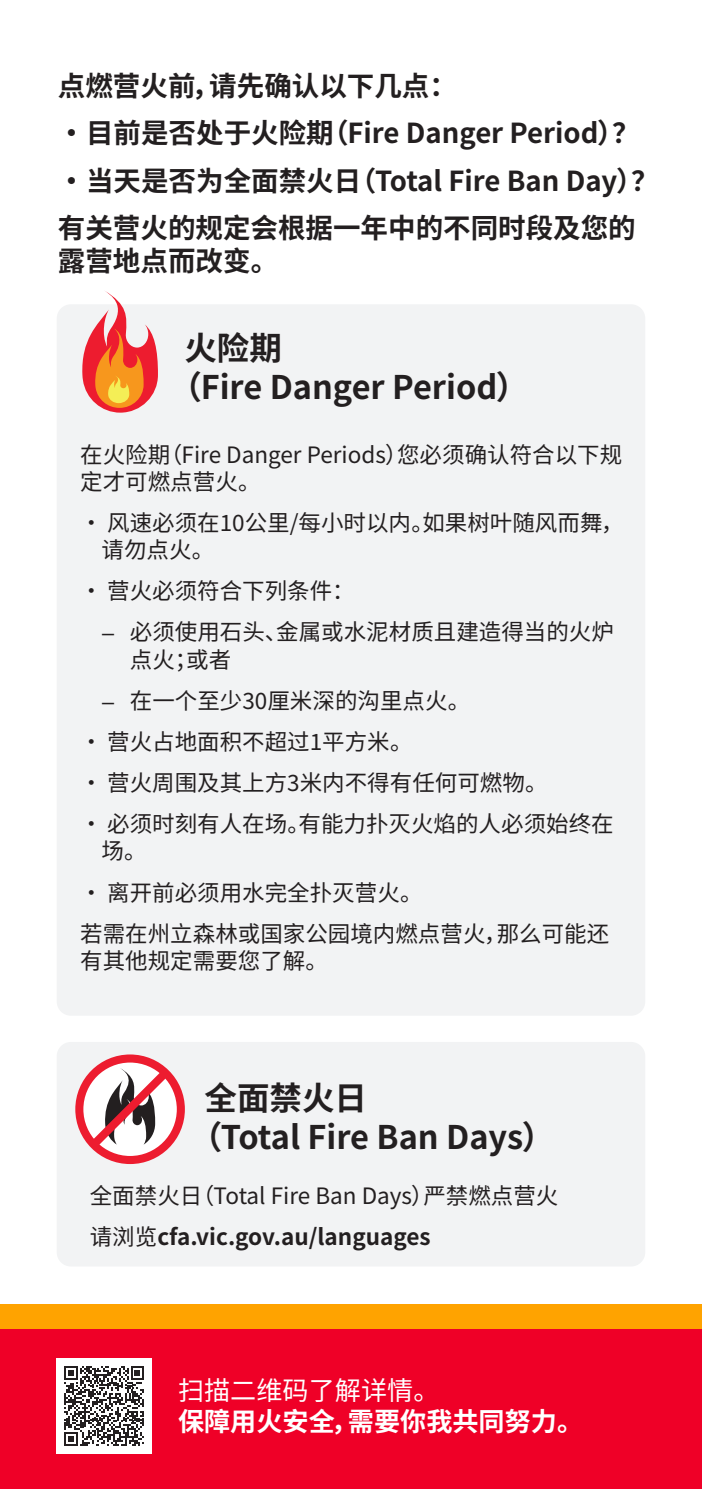
<style>
.page{position:relative;width:702px;height:1489px;background:#fff}
.page>*{position:absolute;margin:0;border:0;box-sizing:border-box;transform-origin:0 0}
.Heading{font:700 32.5px/39px "Noto Sans SC";color:#231f20}
.Body{font:700 27.5px/33px "Noto Sans SC";color:#231f20}
.t1{font:700 26px "Noto Sans SC";color:#fff}
.t2{font:26px "Noto Sans SC";color:#fff}
.Body-2{font:22.5px/27px "Noto Sans SC";color:#231f20}
.Body-3{font:700 22.5px "Noto Sans SC";color:#231f20}
.s1{font-family:"Proxima Nova"}
.s2{font-weight:400}
</style>
<div class="page">
<div style="left:0;top:1328px;width:702px;height:160px;background:#ef0027"></div>
<div style="left:0;top:1303px;width:702px;height:25px;background:#ffa300"></div>
<div style="left:57px;top:304px;width:588px;height:711px;background:#f2f3f4;border-radius:14px"></div>
<div style="left:57px;top:1041px;width:588px;height:225px;background:#f2f3f4;border-radius:14px"></div>
<svg style="left:82px;top:291px;width:76px;height:121px"></svg>
<div style="left:75px;top:1054px;width:110px;height:109px;border:8px solid #ed1c2f;border-radius:50%"></div>
<svg style="left:83px;top:1063px;width:92px;height:91px"></svg>
<div style="left:57px;top:1358px;width:95px;height:95px;background:#fff"></div>
<svg style="left:64px;top:1366px;width:80px;height:79px"></svg>
<p class="Body" style="left:58px;top:70px;width:400px">点燃营火前，请先确认以下几点：</p>
<p class="Body" style="left:58px;top:117px;width:583px">•目前是否处于火险期（Fire Danger Period）？</p>
<p class="Body" style="left:58px;top:164px;width:602px">•当天是否为全面禁火日（Total Fire Ban Day）？</p>
<p class="Body" style="left:58px;top:212px;width:579px">有关营火的规定会根据一年中的不同时段及您的露营地点而改变。</p>
<p class="Heading" style="left:170px;top:329px;width:360px;text-indent:15px">火险期<br>（Fire Danger Period）</p>
<p class="Body-2" style="left:80px;top:441px;width:543px">在火险期（Fire Danger Periods）您必须确认符合以下规定才可燃点营火。</p>
<p class="Body-2" style="left:101px;top:510px;width:523px;text-indent:-21px">• 风速必须在10公里/每小时以内。如果树叶随风而舞，请勿点火。</p>
<p class="Body-2" style="left:80px;top:578px;width:276px">• 营火必须符合下列条件：</p>
<p class="Body-2" style="left:130px;top:619px;width:485px;text-indent:-28px"><span class="s1">–</span> 必须使用石头、金属或水泥材质且建造得当的火炉点火；或者</p>
<p class="Body-2" style="left:101px;top:687px;width:370px"><span class="s1">–</span> 在一个至少30厘米深的沟里点火。</p>
<p class="Body-2" style="left:80px;top:728px;width:334px">• 营火占地面积不超过1平方米。</p>
<p class="Body-2" style="left:80px;top:769px;width:469px">• 营火周围及其上方3米内不得有任何可燃物。</p>
<p class="Body-2" style="left:101px;top:811px;width:513px;text-indent:-21px">• 必须时刻有人在场。有能力扑灭火焰的人必须始终在场。</p>
<p class="Body-2" style="left:80px;top:879px;width:344px">• 离开前必须用水完全扑灭营火。</p>
<p class="Body-2" style="left:80px;top:920px;width:530px">若需在州立森林或国家公园境内燃点营火，那么可能还有其他规定需要您了解。</p>
<p class="Heading" style="left:190px;top:1079px;width:366px;text-indent:15px">全面禁火日<br>（Total Fire Ban Days）</p>
<p class="Body-2" style="left:90px;top:1182px;width:470px">全面禁火日（Total Fire Ban Days）严禁燃点营火</p>
<p class="Body-3" style="left:90px;top:1224px;width:342px"><span class="s2">请浏览</span>cfa.vic.gov.au/languages</p>
<p class="t2" style="left:178px;top:1375px;width:263px">扫描二维码了解详情。</p>
<p class="t1" style="left:178px;top:1406px;width:407px">保障用火安全，需要你我共同努力。</p>
</div>
